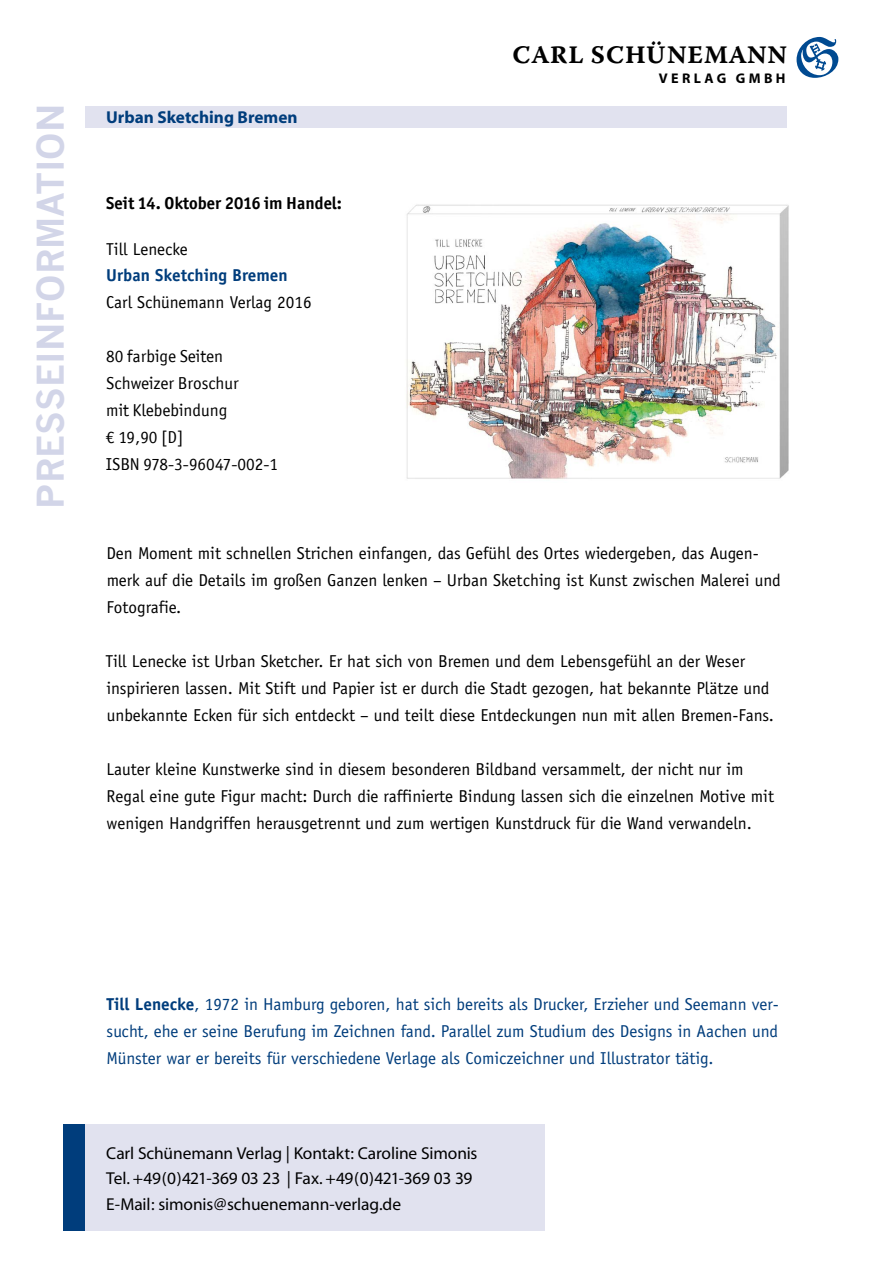
<style>
.page{position:relative;width:893px;height:1263px;background:#fff}
.page>*{position:absolute;margin:0;border:0;box-sizing:border-box;transform-origin:0 0}
.t1{font:700 36px "News Gothic";color:#d2d5e8}
.t2{font:25.2px "Warnock Pro Bold Capt";letter-spacing:.025em;color:#000}
.t3{font:17.25px/27px "Officina Sans Std";color:#000}
.t4{font:17.25px/27px "Officina Sans Std";color:#003d7c;text-align:justify}
.t5{font:17.25px/25.5px "Myriad";letter-spacing:-.01em;color:#000}
.t6{font:17.25px/27px "Officina San ITC";color:#000}
.t7{font:700 17.25px "Officina San ITC";color:#000}
.t8{font:700 17.25px "Officina Sans Std";color:#003d7c}
.t9{font:700 17.25px "Myriad";color:#003d7c}
.t10{font:700 14.1px "Myriad";letter-spacing:.24em;color:#000}
.s1{font-weight:700}
</style>
<div class="page">
<div style="left:85px;top:107px;width:702px;height:21px;background:#e1e2ef"></div>
<svg style="left:797px;top:37px;width:41px;height:41px"></svg>
<img style="left:406px;top:204px;width:383px;height:275px">
<div style="left:64px;top:1125px;width:21px;height:106px;background:#003d7c"></div>
<div style="left:85px;top:1125px;width:459px;height:106px;background:#e1e2ef"></div>
<h2 class="t2" style="left:513px;top:39px;width:276px">CARL SCHÜNEMANN</h2>
<h1 class="t1" style="left:28px;top:509px;width:406px;rotate:-90deg">PRESSEINFORMATION</h1>
<p class="t9" style="left:106px;top:109px;width:193px">Urban Sketching Bremen</p>
<p class="t7" style="left:106px;top:192px;width:237px">Seit 14. Oktober 2016 im Handel:</p>
<p class="t3" style="left:106px;top:236px;width:83px">Till Lenecke</p>
<p class="t8" style="left:106px;top:264px;width:183px">Urban Sketching Bremen</p>
<p class="t3" style="left:106px;top:288px;width:207px">Carl Schünemann Verlag 2016</p>
<p class="t6" style="left:106px;top:342px;width:173px">80 farbige Seiten<br>Schweizer Broschur<br>mit Klebebindung<br>€ 19,90 [D]<br>ISBN 978-3-96047-002-1</p>
<p class="t10" style="left:659px;top:71px;width:128px">VERLAG GMBH</p>
<p class="t3" style="left:106px;top:540px;width:676px">Den Moment mit schnellen Strichen einfangen, das Gefühl des Ortes wiedergeben, das Augen&shy;merk auf die Details im großen Ganzen lenken – Urban Sketching ist Kunst zwischen Malerei und<br>Fotografie.</p>
<p class="t3" style="left:105px;top:648px;width:670px">Till Lenecke ist Urban Sketcher. Er hat sich von Bremen und dem Lebensgefühl an der Weser inspirieren lassen. Mit Stift und Papier ist er durch die Stadt gezogen, hat bekannte Plätze und unbekannte Ecken für sich entdeckt – und teilt diese Entdeckungen nun mit allen Bremen-Fans.</p>
<p class="t3" style="left:106px;top:756px;width:669px">Lauter kleine Kunstwerke sind in diesem besonderen Bildband versammelt, der nicht nur im<br>Regal eine gute Figur macht: Durch die raffinierte Bindung lassen sich die einzelnen Motive mit wenigen Handgriffen herausgetrennt und zum wertigen Kunstdruck für die Wand verwandeln.</p>
<p class="t4" style="left:106px;top:990px;width:674px"><span class="s1">Till Lenecke</span>, 1972 in Hamburg geboren, hat sich bereits als Drucker, Erzieher und Seemann ver&shy;sucht, ehe er seine Berufung im Zeichnen fand. Parallel zum Studium des Designs in Aachen und Münster war er bereits für verschiedene Verlage als Comiczeichner und Illustrator tätig.</p>
<p class="t5" style="left:106px;top:1141px;width:373px">Carl Schünemann Verlag | Kontakt: Caroline Simonis<br>Tel. +49(0)421-369 03 23 | Fax. +49(0)421-369 03 39<br>E-Mail: simonis@schuenemann-verlag.de</p>
</div>
